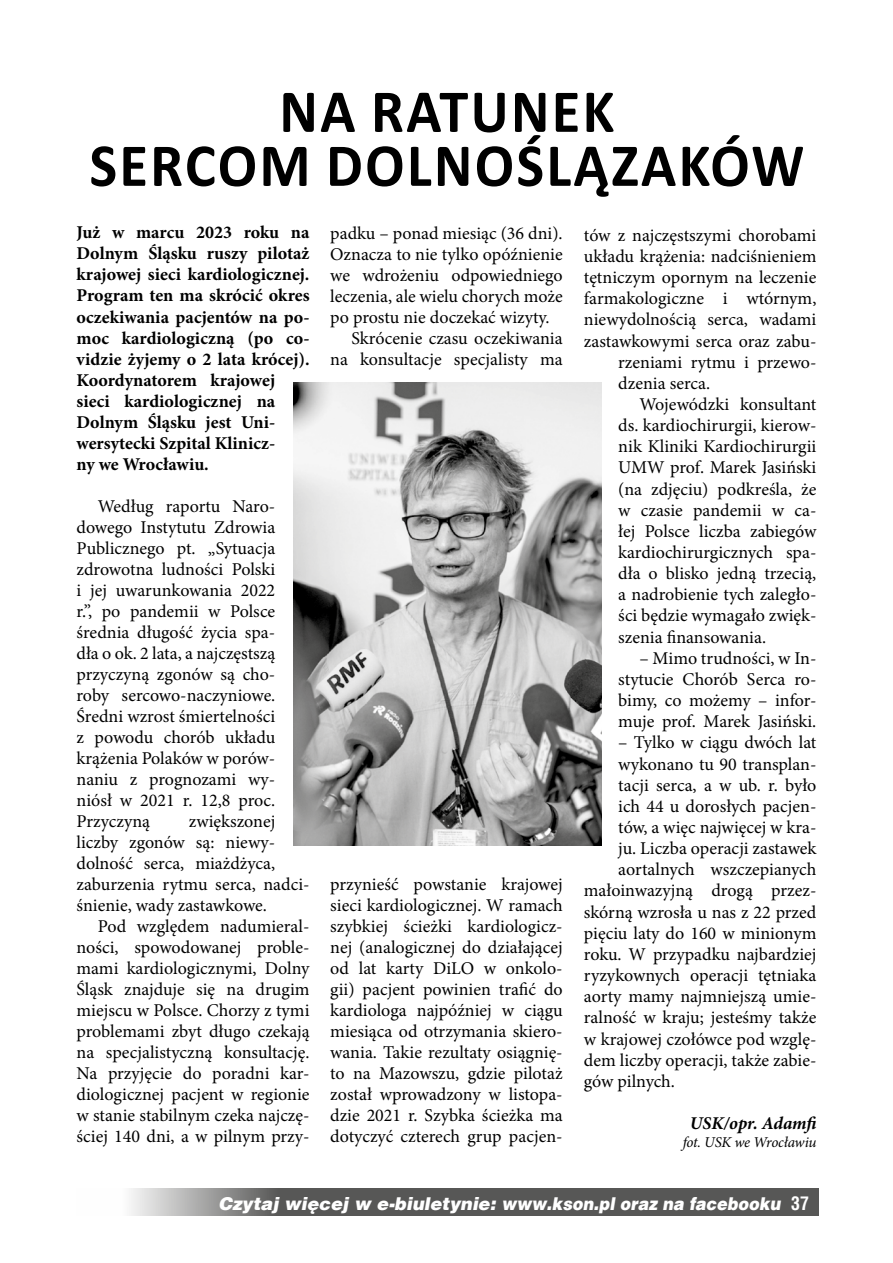
<style>
.page{position:relative;width:893px;height:1263px;background:#fff}
.page>*{position:absolute;margin:0;border:0;box-sizing:border-box;transform-origin:0 0}
.t1{font:700 61.5px/54px "Calibri";letter-spacing:.04em;color:#000;text-align:center;scale:.95 1}
.t2{font:18px/21px "Minion Pro";color:#000;text-align:justify}
.t3{font:700 18px/21px "Minion Pro";color:#000}
.t4{font:italic 700 18px "Minion Pro";letter-spacing:-.005em;color:#000}
.t5{font:italic 900 17.7px "Switzerland";color:#fff}
.t6{font:italic 15px "Minion Pro";letter-spacing:-.02em;color:#000}
.s1{font-family:"Switzerland Condensed";font-weight:700;font-style:normal;font-size:18px}
</style>
<div class="page">
<svg style="left:131px;top:1188px;width:687px;height:28px;background:#676766"></svg>
<img style="left:293px;top:383px;width:308px;height:462px">
<h1 class="t1" style="left:89px;top:84px;width:744px">NA RATUNEK<br>SERCOM DOLNOŚLĄZAKÓW</h1>
<p class="t3" style="left:77px;top:222px;width:235px">Już w marcu 2023 roku na<br>Dolnym Śląsku ruszy pilotaż krajowej sieci kardiologicznej.<br>Program ten ma skrócić okres oczekiwania pacjentów na po&shy;moc kardiologiczną (po co&shy;vidzie żyjemy o 2 lata krócej).<br>Koordynatorem krajowej sieci kardiologicznej na<br>Dolnym Śląsku jest Uni&shy;wersytecki Szpital Klinicz-<br>ny we Wrocławiu.</p>
<p class="t2" style="left:77px;top:495px;width:200px;text-indent:21px">Według raportu Naro&shy;dowego Instytutu Zdrowia Publicznego pt. „Sytuacja zdrowotna ludności Polski i jej uwarunkowania 2022 r.”, po pandemii w Polsce średnia długość życia spa&shy;dła o ok. 2 lata, a najczęstszą przyczyną zgonów są cho&shy;roby sercowo-naczyniowe.<br>Średni wzrost śmiertelności z powodu chorób układu krążenia Polaków w porów&shy;naniu z prognozami wy&shy;niósł w 2021 r. 12,8 proc.<br>Przyczyną</p>
<p class="t2" style="left:330px;top:222px;width:234px">padku – ponad miesiąc (36 dni).</p>
<p class="t2" style="left:330px;top:243px;width:234px">Oznacza to nie tylko opóźnienie</p>
<p class="t2" style="left:330px;top:264px;width:234px">we wdrożeniu odpowiedniego</p>
<p class="t2" style="left:330px;top:285px;width:234px">leczenia, ale wielu chorych może</p>
<p class="t2" style="left:330px;top:306px;width:221px">po prostu nie doczekać wizyty.</p>
<p class="t2" style="left:351px;top:327px;width:213px">Skrócenie czasu oczekiwania</p>
<p class="t2" style="left:330px;top:348px;width:234px">na konsultacje specjalisty ma</p>
<p class="t2" style="left:584px;top:225px;width:234px">tów z najczęstszymi chorobami</p>
<p class="t2" style="left:584px;top:246px;width:234px">układu krążenia: nadciśnieniem</p>
<p class="t2" style="left:584px;top:267px;width:234px">tętniczym opornym na leczenie</p>
<p class="t2" style="left:584px;top:288px;width:234px">farmakologiczne i wtórnym,</p>
<p class="t2" style="left:584px;top:309px;width:234px">niewydolnością serca, wadami</p>
<p class="t2" style="left:584px;top:330px;width:234px">zastawkowymi serca oraz zabu-</p>
<p class="t2" style="left:618px;top:351px;width:200px">rzeniami rytmu i przewo-</p>
<p class="t2" style="left:618px;top:373px;width:93px">dzenia serca.</p>
<p class="t2" style="left:639px;top:394px;width:178px">Wojewódzki konsultant</p>
<p class="t2" style="left:618px;top:415px;width:200px">ds. kardiochirurgii, kierow-</p>
<p class="t2" style="left:618px;top:436px;width:200px">nik Kliniki Kardiochirurgii</p>
<p class="t2" style="left:618px;top:457px;width:200px">UMW prof. Marek Jasiński</p>
<p class="t2" style="left:618px;top:478px;width:200px">(na zdjęciu) podkreśla, że</p>
<p class="t2" style="left:618px;top:499px;width:200px">w czasie pandemii w ca-</p>
<p class="t2" style="left:618px;top:521px;width:200px">łej Polsce liczba zabiegów</p>
<p class="t2" style="left:618px;top:542px;width:200px">kardiochirurgicznych spa-</p>
<p class="t2" style="left:618px;top:563px;width:200px">dła o blisko jedną trzecią,</p>
<p class="t2" style="left:618px;top:584px;width:200px">a nadrobienie tych zaległo-</p>
<p class="t2" style="left:618px;top:605px;width:200px">ści będzie wymagało zwięk-</p>
<p class="t2" style="left:618px;top:626px;width:149px">szenia finansowania.</p>
<p class="t2" style="left:618px;top:647px;width:200px;text-indent:21px">– Mimo trudności, w In&shy;stytucie Chorób Serca ro&shy;bimy, co możemy – infor&shy;muje prof. Marek Jasiński.</p>
<p class="t2" style="left:618px;top:732px;width:200px">– Tylko w ciągu dwóch lat</p>
<p class="t2" style="left:618px;top:753px;width:200px">wykonano tu 90 transplan-</p>
<p class="t2" style="left:618px;top:774px;width:200px">tacji serca, a w ub. r. było</p>
<p class="t2" style="left:618px;top:796px;width:200px">ich 44 u dorosłych pacjen-</p>
<p class="t2" style="left:618px;top:817px;width:200px">tów, a więc najwięcej w kra-</p>
<p class="t2" style="left:618px;top:838px;width:200px">ju. Liczba operacji zastawek</p>
<p class="t2" style="left:618px;top:859px;width:200px">aortalnych wszczepianych</p>
<p class="t2" style="left:584px;top:880px;width:234px">małoinwazyjną drogą przez-</p>
<p class="t2" style="left:584px;top:901px;width:234px">skórną wzrosła u nas z 22 przed</p>
<p class="t2" style="left:584px;top:922px;width:234px">pięciu laty do 160 w minionym</p>
<p class="t2" style="left:584px;top:944px;width:234px">roku. W przypadku najbardziej</p>
<p class="t2" style="left:584px;top:965px;width:234px">ryzykownych operacji tętniaka</p>
<p class="t2" style="left:584px;top:986px;width:234px">aorty mamy najmniejszą umie-</p>
<p class="t2" style="left:584px;top:1007px;width:234px">ralność w kraju; jesteśmy także</p>
<p class="t2" style="left:584px;top:1028px;width:234px">w krajowej czołówce pod wzglę-</p>
<p class="t2" style="left:584px;top:1049px;width:234px">dem liczby operacji, także zabie-</p>
<p class="t2" style="left:584px;top:1071px;width:93px">gów pilnych.</p>
<p class="t4" style="left:690px;top:1110px;width:131px">USK/opr. Adamfi</p>
<p class="t6" style="left:683px;top:1132px;width:135px">fot. USK we Wrocławiu</p>
<p class="t2" style="left:77px;top:810px;width:235px;text-align:left;text-indent:112px">zwiększonej liczby zgonów są: niewy&shy;dolność serca, miażdżyca, zaburzenia rytmu serca, nadci&shy;śnienie, wady zastawkowe.</p>
<p class="t2" style="left:77px;top:915px;width:235px;text-indent:21px">Pod względem nadumieral&shy;ności, spowodowanej proble&shy;mami kardiologicznymi, Dolny Śląsk znajduje się na drugim miejscu w Polsce. Chorzy z tymi problemami zbyt długo czekają na specjalistyczną konsultację.<br>Na przyjęcie do poradni kar&shy;diologicznej pacjent w regionie w stanie stabilnym czeka najczę&shy;ściej 140 dni, a w pilnym przy-</p>
<p class="t2" style="left:330px;top:873px;width:234px">przynieść powstanie krajowej sieci kardiologicznej. W ramach szybkiej ścieżki kardiologicz&shy;nej (analogicznej do działającej od lat karty DiLO w onkolo&shy;gii) pacjent powinien trafić do kardiologa najpóźniej w ciągu miesiąca od otrzymania skiero&shy;wania. Takie rezultaty osiągnię&shy;to na Mazowszu, gdzie pilotaż został wprowadzony w listopa&shy;dzie 2021 r. Szybka ścieżka ma dotyczyć czterech grup pacjen-</p>
<p class="t5" style="left:218px;top:1193px;width:592px">Czytaj więcej w e-biuletynie: www.kson.pl oraz na facebooku <span class="s1">37</span></p>
</div>
